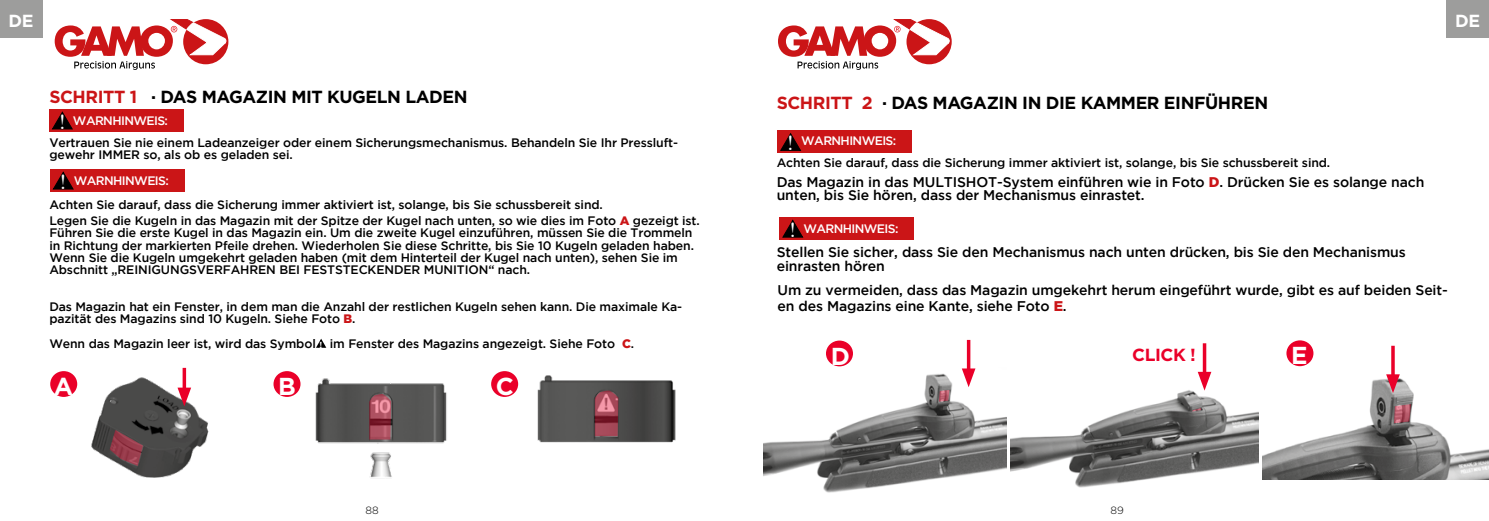
<style>
.page{position:relative;width:1489px;height:521px;background:#fff}
.page>*{position:absolute;margin:0;border:0;box-sizing:border-box;transform-origin:0 0}
.t1{font:700 24.5px "Gotham";color:#fff}
.t2{font:21.18px "Times";color:#fff}
.t3{font:700 17.5px "Gotham";letter-spacing:-.025em;color:#000}
.t4{font:700 17.5px "Gotham";letter-spacing:-.025em;color:#ea0029}
.t5{font:700 17.5px "Gotham";color:#fff}
.t6{font:500 14px/13.1px "Gotham";letter-spacing:-.01em;color:#000}
.t7{font:500 12.25px/12.2px "Gotham";letter-spacing:-.01em;color:#000}
.t8{font:500 12.25px "Gotham";letter-spacing:-.05em;color:#fff}
.t9{font:300 10.5px "Gotham";color:#000}
.t10{font:700 8.75px "Gotham";color:#fff}
.s1{color:#cb1517}
.s2{font-weight:900;color:#cb1517}
</style>
<div class="page">
<div style="left:1446px;top:0;width:42px;height:38px;background:#9d9d9c"></div>
<div style="left:0;top:0;width:42px;height:38px;background:#9d9d9c"></div>
<svg style="left:316px;top:338px;width:11px;height:10px"></svg>
<div style="left:49px;top:109px;width:134px;height:23px;background:#cb1517"></div>
<svg style="left:51px;top:111px;width:22px;height:19px"></svg>
<div style="left:50px;top:169px;width:134px;height:23px;background:#cb1517"></div>
<svg style="left:52px;top:171px;width:22px;height:19px"></svg>
<div style="left:777px;top:131px;width:134px;height:22px;background:#cb1517"></div>
<svg style="left:780px;top:132px;width:22px;height:19px"></svg>
<div style="left:779px;top:217px;width:134px;height:23px;background:#cb1517"></div>
<svg style="left:782px;top:219px;width:22px;height:19px"></svg>
<div style="left:51px;top:372px;width:25px;height:24px;background:#ea0029;border-radius:50%"></div>
<div style="left:50px;top:371px;width:27px;height:26px;border:2px solid #ea0029;border-radius:50%"></div>
<img style="left:91px;top:369px;width:118px;height:109px">
<img style="left:315px;top:378px;width:132px;height:100px">
<div style="left:274px;top:372px;width:25px;height:24px;background:#ea0029;border-radius:50%"></div>
<div style="left:273px;top:371px;width:27px;height:26px;border:2px solid #ea0029;border-radius:50%"></div>
<div style="left:492px;top:372px;width:25px;height:24px;background:#ea0029;border-radius:50%"></div>
<div style="left:491px;top:371px;width:27px;height:26px;border:2px solid #ea0029;border-radius:50%"></div>
<svg style="left:182px;top:368px;width:4px;height:20px"></svg>
<svg style="left:177px;top:388px;width:14px;height:18px"></svg>
<img style="left:537px;top:375px;width:139px;height:68px">
<svg style="left:110px;top:430px;width:33px;height:36px"></svg>
<svg style="left:369px;top:394px;width:22px;height:45px"></svg>
<svg style="left:595px;top:390px;width:23px;height:46px"></svg>
<img style="left:1262px;top:368px;width:226px;height:111px">
<img style="left:1010px;top:390px;width:248px;height:98px">
<img style="left:763px;top:368px;width:243px;height:125px">
<div style="left:826px;top:341px;width:26px;height:24px;background:#ea0029;border-radius:50%"></div>
<div style="left:826px;top:340px;width:27px;height:26px;border:2px solid #ea0029;border-radius:50%"></div>
<div style="left:1287px;top:341px;width:25px;height:24px;background:#ea0029;border-radius:50%"></div>
<div style="left:1286px;top:340px;width:27px;height:26px;border:2px solid #ea0029;border-radius:50%"></div>
<svg style="left:1390px;top:346px;width:4px;height:28px"></svg>
<svg style="left:1385px;top:374px;width:14px;height:19px"></svg>
<svg style="left:966px;top:340px;width:4px;height:28px"></svg>
<svg style="left:961px;top:368px;width:14px;height:19px"></svg>
<svg style="left:1202px;top:343px;width:4px;height:29px"></svg>
<svg style="left:1197px;top:372px;width:14px;height:19px"></svg>
<svg style="left:938px;top:390px;width:11px;height:12px"></svg>
<svg style="left:1192px;top:408px;width:9px;height:3px"></svg>
<svg style="left:1393px;top:404px;width:17px;height:19px"></svg>
<svg style="left:55px;top:19px;width:171px;height:51px"></svg>
<svg style="left:778px;top:19px;width:171px;height:51px"></svg>
<h3 class="t5" style="left:8px;top:10px;width:26px">DE</h3>
<h3 class="t5" style="left:1454px;top:10px;width:26px">DE</h3>
<h3 class="t3" style="left:49px;top:87px;width:420px"><span class="s1">SCHRITT 1</span> · DAS MAGAZIN MIT KUGELN LADEN</h3>
<h2 class="t2" style="left:58px;top:102px;width:9px">!</h2>
<p class="t8" style="left:73px;top:113px;width:97px">WARNHINWEIS:</p>
<p class="t7" style="left:49px;top:136px;width:630px">Vertrauen Sie nie einem Ladeanzeiger oder einem Sicherungsmechanismus. Behandeln Sie Ihr Pressluft&shy;gewehr IMMER so, als ob es geladen sei.</p>
<p class="t7" style="left:49px;top:199px;width:555px">Achten Sie darauf, dass die Sicherung immer aktiviert ist, solange, bis Sie schussbereit sind.</p>
<h2 class="t2" style="left:59px;top:162px;width:9px">!</h2>
<p class="t8" style="left:74px;top:173px;width:97px">WARNHINWEIS:</p>
<p class="t7" style="left:49px;top:214px;width:652px">Legen Sie die Kugeln in das Magazin mit der Spitze der Kugel nach unten, so wie dies im Foto <span class="s2">A</span> gezeigt ist.<br>Führen Sie die erste Kugel in das Magazin ein. Um die zweite Kugel einzuführen, müssen Sie die Trommeln in Richtung der markierten Pfeile drehen. Wiederholen Sie diese Schritte, bis Sie 10 Kugeln geladen haben.<br>Wenn Sie die Kugeln umgekehrt geladen haben (mit dem Hinterteil der Kugel nach unten), sehen Sie im Abschnitt „REINIGUNGSVERFAHREN BEI FESTSTECKENDER MUNITION“ nach.</p>
<p class="t7" style="left:49px;top:300px;width:634px">Das Magazin hat ein Fenster, in dem man die Anzahl der restlichen Kugeln sehen kann. Die maximale Ka&shy;pazität des Magazins sind 10 Kugeln. Siehe Foto <span class="s2">B</span>.</p>
<p class="t7" style="left:49px;top:337px;width:586px">Wenn das Magazin leer ist, wird das Symbol im Fenster des Magazins angezeigt. Siehe Foto <span class="s2">C</span>.</p>
<p class="t10" style="left:319px;top:340px;width:4px">!</p>
<h1 class="t1" style="left:54px;top:372px;width:21px">A</h1>
<h1 class="t1" style="left:278px;top:372px;width:19px">B</h1>
<h1 class="t1" style="left:496px;top:372px;width:20px">C</h1>
<h3 class="t3" style="left:776px;top:92px;width:493px"><span class="s1">SCHRITT 2</span> · DAS MAGAZIN IN DIE KAMMER EINFÜHREN</h3>
<h2 class="t2" style="left:786px;top:123px;width:9px">!</h2>
<p class="t8" style="left:801px;top:133px;width:97px">WARNHINWEIS:</p>
<p class="t7" style="left:776px;top:156px;width:555px">Achten Sie darauf, dass die Sicherung immer aktiviert ist, solange, bis Sie schussbereit sind.</p>
<p class="t6" style="left:776px;top:175px;width:649px">Das Magazin in das MULTISHOT-System einführen wie in Foto <span class="s2">D</span>. Drücken Sie es solange nach unten, bis Sie hören, dass der Mechanismus einrastet.</p>
<h2 class="t2" style="left:788px;top:210px;width:9px">!</h2>
<p class="t8" style="left:803px;top:221px;width:97px">WARNHINWEIS:</p>
<p class="t6" style="left:776px;top:246px;width:630px">Stellen Sie sicher, dass Sie den Mechanismus nach unten drücken, bis Sie den Mechanismus einrasten hören</p>
<p class="t6" style="left:777px;top:282px;width:671px;line-height:15.8px">Um zu vermeiden, dass das Magazin umgekehrt herum eingeführt wurde, gibt es auf beiden Seit&shy;en des Magazins eine Kante, siehe Foto <span class="s2">E</span>.</p>
<h1 class="t1" style="left:830px;top:342px;width:21px">D</h1>
<h3 class="t4" style="left:1132px;top:344px;width:65px">CLICK !</h3>
<h1 class="t1" style="left:1290px;top:342px;width:18px">E</h1>
<p class="t9" style="left:365px;top:505px;width:15px">88</p>
<p class="t9" style="left:1110px;top:505px;width:15px">89</p>
</div>
